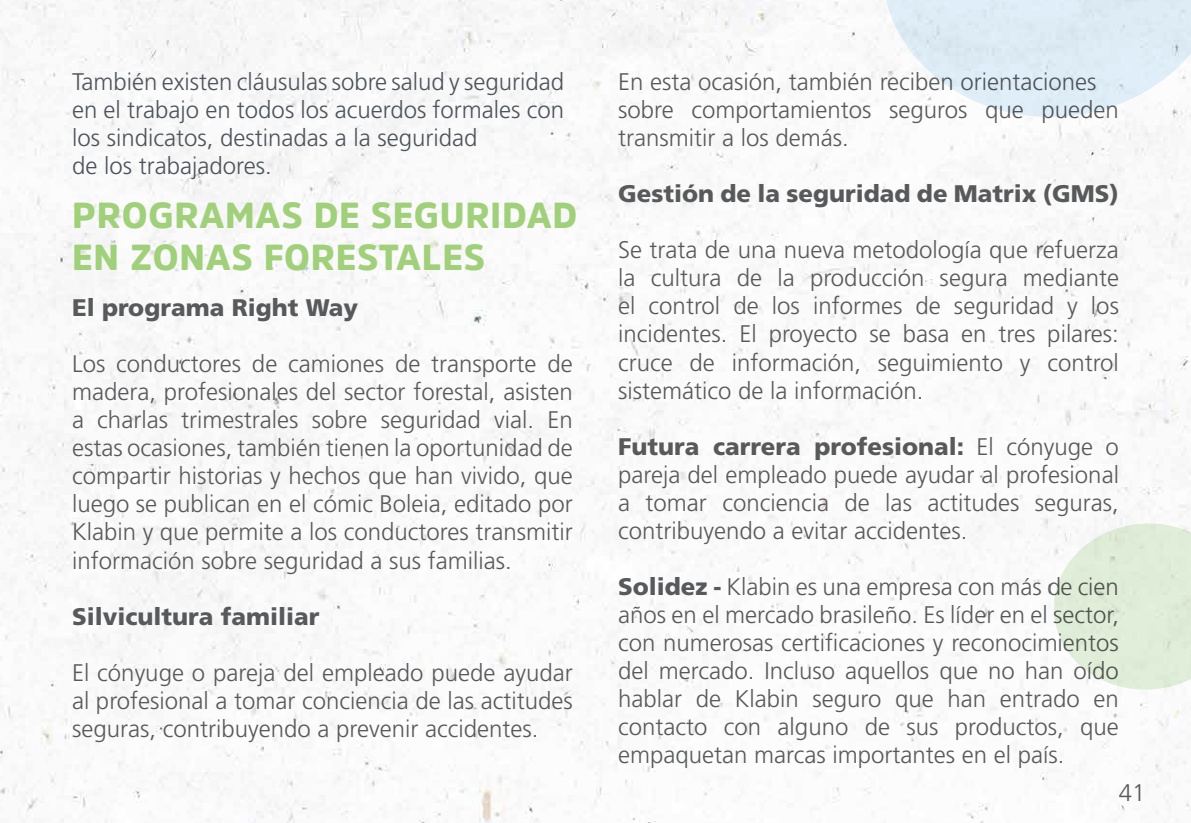
<style>
.page{position:relative;width:1191px;height:823px;background:#fff}
.page>*{position:absolute;margin:0;border:0;box-sizing:border-box;transform-origin:0 0}
.t1{font:900 36px/42px "Amsi Pro";letter-spacing:.02em;color:#a1d07a}
.t2{font:300 24px/28px "Frutiger LT Std";color:#58595b;text-align:justify}
.t3{font:300 24px/28px "Frutiger LT Std";color:#4e545b}
.t4{font:900 24px "Frutiger LT Std";color:#58595b}
.s1{font-weight:900}
</style>
<div class="page">
<img style="left:0;top:0;width:1191px;height:822px">
<svg style="left:1050px;top:519px;width:141px;height:174px"></svg>
<svg style="left:875px;top:0;width:316px;height:124px"></svg>
<p class="t3" style="left:72px;top:68px;width:494px">También existen cláusulas sobre salud y seguridad en el trabajo en todos los acuerdos formales con los sindicatos, destinadas a la seguridad<br>de los trabajadores.</p>
<h1 class="t1" style="left:72px;top:193px;width:506px">PROGRAMAS DE SEGURIDAD<br>EN ZONAS FORESTALES</h1>
<p class="t4" style="left:72px;top:293px;width:288px">El programa Right Way</p>
<p class="t2" style="left:72px;top:350px;width:502px">Los conductores de camiones de transporte de madera, profesionales del sector forestal, asisten a charlas trimestrales sobre seguridad vial. En estas ocasiones, también tienen la oportunidad de compartir historias y hechos que han vivido, que luego se publican en el cómic Boleia, editado por Klabin y que permite a los conductores transmitir información sobre seguridad a sus familias.</p>
<p class="t4" style="left:72px;top:601px;width:249px">Silvicultura familiar</p>
<p class="t2" style="left:72px;top:658px;width:502px">El cónyuge o pareja del empleado puede ayudar al profesional a tomar conciencia de las actitudes seguras, contribuyendo a prevenir accidentes.</p>
<p class="t2" style="left:618px;top:68px;width:502px;text-align:left">En esta ocasión, también reciben orientaciones sobre comportamientos seguros que pueden transmitir a los demás.</p>
<p class="t4" style="left:618px;top:179px;width:502px">Gestión de la seguridad de Matrix (GMS)</p>
<p class="t2" style="left:618px;top:236px;width:502px">Se trata de una nueva metodología que refuerza la cultura de la producción segura mediante el control de los informes de seguridad y los incidentes. El proyecto se basa en tres pilares: cruce de información, seguimiento y control sistemático de la información.</p>
<p class="t2" style="left:618px;top:432px;width:502px"><span class="s1">Futura carrera profesional:</span> El cónyuge o pareja del empleado puede ayudar al profesional a tomar conciencia de las actitudes seguras, contribuyendo a evitar accidentes.</p>
<p class="t2" style="left:618px;top:572px;width:502px"><span class="s1">Solidez -</span> Klabin es una empresa con más de cien años en el mercado brasileño. Es líder en el sector, con numerosas certificaciones y reconocimientos del mercado. Incluso aquellos que no han oído hablar de Klabin seguro que han entrado en contacto con alguno de sus productos, que empaquetan marcas importantes en el país.</p>
<p class="t2" style="left:1119px;top:778px;width:28px">41</p>
</div>
